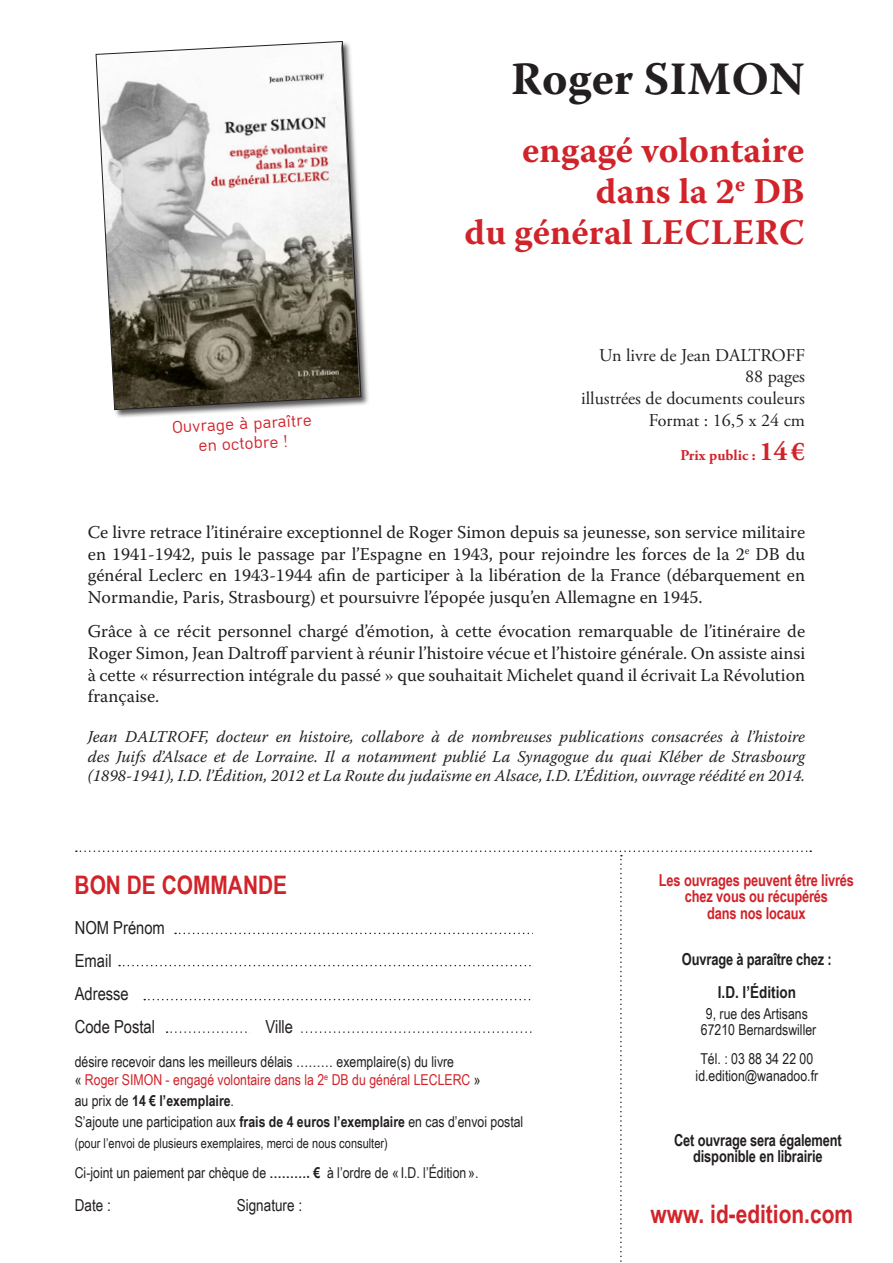
<style>
.page{position:relative;width:893px;height:1263px;background:#fff}
.page>*{position:absolute;margin:0;border:0;box-sizing:border-box;transform-origin:0 0}
.t1{font:700 46.2px "Warnock Pro";letter-spacing:.01em;color:#231f20}
.t2{font:700 36px/40.8px "Warnock Pro";letter-spacing:.005em;color:#d1232a;text-align:right}
.t3{font:700 25.5px "Arial Narrow";color:#d1232a}
.t4{font:18px/21.6px "Warnock Pro";color:#231f20;text-align:justify}
.t5{font:18px/21.6px "Adobe Garamond Pro";color:#231f20;text-align:right}
.t6{font:18px/33px "Arial Narrow";color:#231f20}
.t7{font:italic 16.5px/19.8px "Warnock Pro";color:#231f20;text-align:justify}
.t8{font:700 16.5px/33px "Arial Narrow";letter-spacing:-.01em;color:#231f20;text-align:center;scale:.95 1}
.t9{font:700 16.5px/16.5px "Arial Narrow";letter-spacing:-.01em;color:#d1232a;text-align:center;scale:.95 1}
.t10{font:16.5px/19.8px "Adi HAUS";color:#d1232a;text-align:center}
.t11{font:16.5px "Arial Narrow";color:#231f20}
.t12{font:15px/16.5px "Arial Narrow";color:#231f20;text-align:center}
.t13{font:700 15px "Adobe Garamond Pro";color:#d1232a}
.t14{font:13.5px "Arial Narrow";color:#231f20}
.s1{font-size:27px}
.s2{color:#d1232a}
.s3{font-weight:700}
</style>
<div class="page">
<div style="left:95px;top:41px;width:275px;height:378px;background:#231f20;opacity:.75"></div>
<svg style="left:95px;top:41px;width:267px;height:369px"></svg>
<svg style="left:76px;top:850px;width:735px;height:412px"></svg>
<div style="left:630px;top:874px;width:253px;height:66px;background:#fff"></div>
<div style="left:631px;top:1134px;width:254px;height:47px;background:#fff"></div>
<p class="t10" style="left:172px;top:417px;width:141px;rotate:-3deg">Ouvrage à paraître en octobre !</p>
<h1 class="t1" style="left:511px;top:51px;width:295px">Roger Simon</h1>
<h2 class="t2" style="left:465px;top:130px;width:342px">engagé volontaire dans la 2<sup>e</sup> DB<br>du général Leclerc</h2>
<p class="t5" style="left:581px;top:345px;width:225px">Un livre de Jean DALTROFF<br>88 pages<br>illustrées de documents couleurs<br>Format : 16,5 x 24 cm</p>
<p class="t13" style="left:680px;top:446px;width:126px">Prix public : <span class="s1">14€</span></p>
<p class="t4" style="left:88px;top:521px;width:719px">Ce livre retrace l’itinéraire exceptionnel de Roger Simon depuis sa jeunesse, son service militaire en 1941-1942, puis le passage par l’Espagne en 1943, pour rejoindre les forces de la 2<sup>e</sup> DB du général Leclerc en 1943-1944 afin de participer à la libération de la France (débarquement en Normandie, Paris, Strasbourg) et poursuivre l’épopée jusqu’en Allemagne en 1945.</p>
<p class="t4" style="left:88px;top:620px;width:719px">Grâce à ce récit personnel chargé d’émotion, à cette évocation remarquable de l’itinéraire de Roger Simon, Jean Daltroff parvient à réunir l’histoire vécue et l’histoire générale. On assiste ainsi à cette « résurrection intégrale du passé » que souhaitait Michelet quand il écrivait La Révolution française.</p>
<p class="t7" style="left:88px;top:726px;width:719px">Jean DALTROFF, docteur en histoire, collabore à de nombreuses publications consacrées à l’histoire des Juifs d’Alsace et de Lorraine. Il a notamment publié La Synagogue du quai Kléber de Strasbourg (1898-1941), I.D. l’Édition, 2012 et La Route du judaïsme en Alsace, I.D. L’Édition, ouvrage réédité en 2014.</p>
<h3 class="t3" style="left:75px;top:865px;width:214px">Bon de commande</h3>
<p class="t6" style="left:75px;top:910px;width:92px">NOM Prénom<br>Email<br>Adresse<br>Code Postal</p>
<p class="t6" style="left:265px;top:1009px;width:29px">Ville</p>
<p class="t12" style="left:75px;top:1052px;width:381px;line-height:18px;text-align:left">désire recevoir dans les meilleurs délais ……… exemplaire(s) du livre « <span class="s2">Roger SIMON - engagé volontaire dans la 2</span><sup>e</sup> <span class="s2">DB du général Leclerc</span></p>
<p class="t12" style="left:474px;top:1071px;width:8px">»</p>
<p class="t12" style="left:75px;top:1090px;width:450px;line-height:21px;text-align:left">au prix de <span class="s3">14 € l’exemplaire</span>.<br>S’ajoute une participation aux <span class="s3">frais de 4 euros l’exemplaire</span> en cas d’envoi postal</p>
<p class="t14" style="left:75px;top:1134px;width:315px">(pour l’envoi de plusieurs exemplaires, merci de nous consulter)</p>
<p class="t12" style="left:75px;top:1164px;width:405px">Ci-joint un paiement par chèque de <span class="s3">………. €</span> à l’ordre de « I.D. l’Édition ».</p>
<p class="t11" style="left:75px;top:1193px;width:38px">Date :</p>
<p class="t11" style="left:237px;top:1193px;width:67px">Signature :</p>
<p class="t9" style="left:659px;top:871px;width:207px">Les ouvrages peuvent être livrés chez vous ou récupérés<br>dans nos locaux</p>
<p class="t8" style="left:682px;top:942px;width:159px">Ouvrage à paraître chez :<br>I.D. l’édition</p>
<p class="t12" style="left:701px;top:1005px;width:117px">9, rue des Artisans<br>67210 Bernardswiller</p>
<p class="t12" style="left:696px;top:1050px;width:124px">Tél. : 03 88 34 22 00 id.edition@wanadoo.fr</p>
<p class="t8" style="left:674px;top:1131px;width:178px;line-height:16.5px">Cet ouvrage sera également disponible en librairie</p>
<h3 class="t3" style="left:650px;top:1195px;width:204px">www. id-edition.com</h3>
</div>
